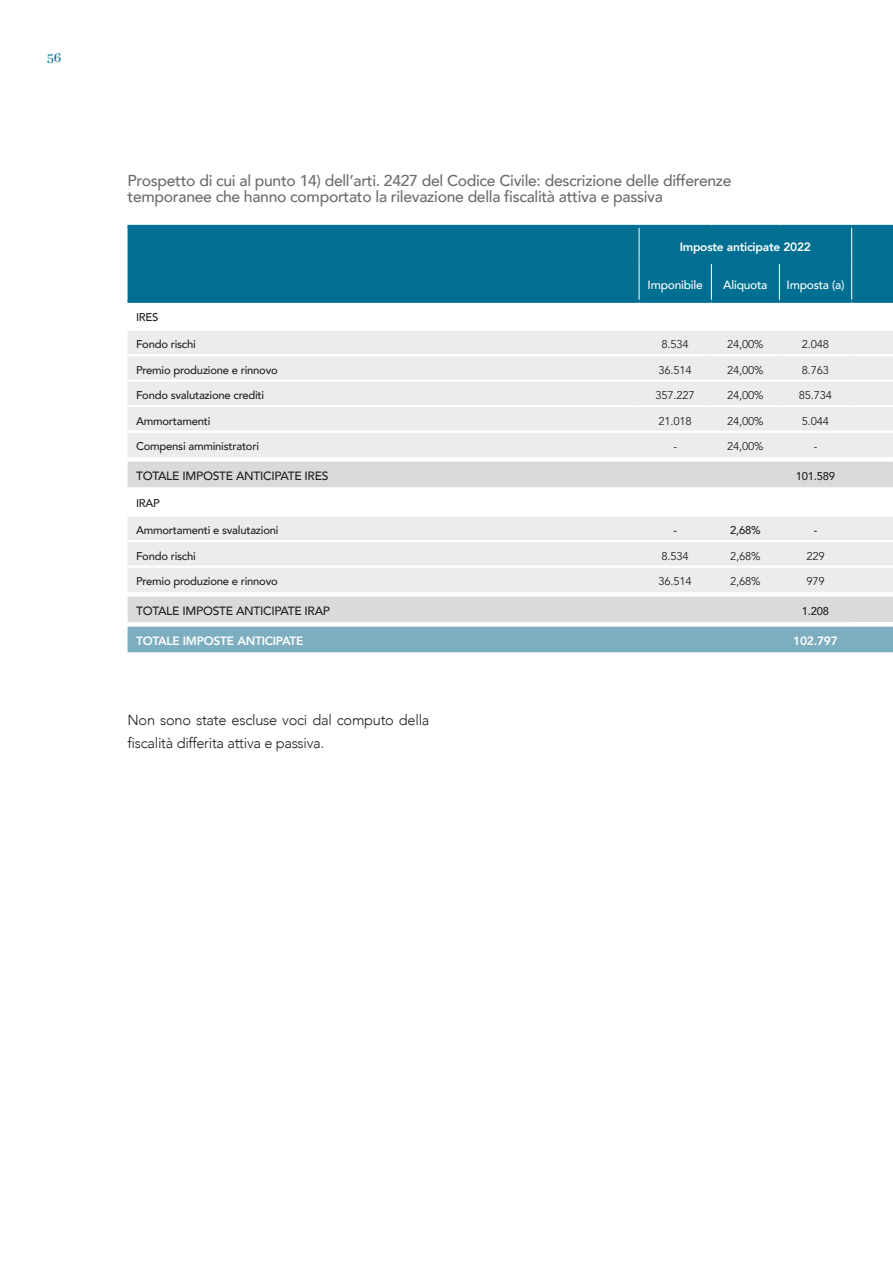
<style>
.page{position:relative;width:893px;height:1263px;background:#fff}
.page>*{position:absolute;margin:0;border:0;box-sizing:border-box;transform-origin:0 0}
.t1{font:500 15.75px/16.5px "Avenir";letter-spacing:-.02em;color:#6c6d70}
.t2{font:500 15px "Abhaya Libre";color:#006f90}
.t3{font:300 14.7px/22.5px "Avenir";letter-spacing:-.02em;color:#231f20}
.t4{font:500 12px "Avenir";letter-spacing:-.02em;color:#231f20}
.t5{font:800 12px "Avenir";letter-spacing:-.02em;color:#fff}
.t6{font:500 12px "Avenir";letter-spacing:-.02em;color:#fff}
.t7{font:500 11.25px "Avenir";letter-spacing:-.02em;color:#231f20}
.t8{font:11.25px "Avenir";letter-spacing:-.02em;color:#231f20}
</style>
<div class="page">
<div style="left:128px;top:228px;width:765px;height:72px;background:#006f91"></div>
<div style="left:128px;top:331px;width:765px;height:131px;background:#ececee"></div>
<svg style="left:128px;top:462px;width:765px;height:160px;fill:#ececee"></svg>
<hr style="left:128px;top:225px;width:511px;height:3px;background:#006f91">
<hr style="left:639px;top:225px;width:72px;height:3px;background:#006f91">
<hr style="left:711px;top:225px;width:68px;height:3px;background:#006f91">
<hr style="left:779px;top:225px;width:73px;height:3px;background:#006f91">
<hr style="left:639px;top:228px;width:1px;height:36px;background:#fff">
<hr style="left:852px;top:225px;width:41px;height:3px;background:#006f91">
<hr style="left:851px;top:228px;width:1px;height:36px;background:#fff">
<hr style="left:639px;top:264px;width:1px;height:36px;background:#fff">
<hr style="left:711px;top:264px;width:1px;height:36px;background:#fff">
<hr style="left:779px;top:264px;width:1px;height:36px;background:#fff">
<hr style="left:851px;top:264px;width:1px;height:36px;background:#fff">
<hr style="left:128px;top:300px;width:511px;height:3px;background:#006f91">
<hr style="left:639px;top:300px;width:72px;height:3px;background:#006f91">
<hr style="left:711px;top:300px;width:68px;height:3px;background:#006f91">
<hr style="left:779px;top:300px;width:73px;height:3px;background:#006f91">
<hr style="left:852px;top:300px;width:41px;height:3px;background:#006f91">
<hr style="left:128px;top:354px;width:511px;height:2px;background:#fff">
<hr style="left:128px;top:379px;width:511px;height:3px;background:#fff">
<hr style="left:128px;top:405px;width:511px;height:2px;background:#fff">
<hr style="left:128px;top:431px;width:511px;height:2px;background:#fff">
<hr style="left:639px;top:354px;width:72px;height:2px;background:#fff">
<hr style="left:639px;top:379px;width:72px;height:3px;background:#fff">
<hr style="left:639px;top:405px;width:72px;height:2px;background:#fff">
<hr style="left:639px;top:431px;width:72px;height:2px;background:#fff">
<hr style="left:711px;top:354px;width:68px;height:2px;background:#fff">
<hr style="left:711px;top:379px;width:68px;height:3px;background:#fff">
<hr style="left:711px;top:405px;width:68px;height:2px;background:#fff">
<hr style="left:711px;top:431px;width:68px;height:2px;background:#fff">
<hr style="left:779px;top:354px;width:73px;height:2px;background:#fff">
<hr style="left:779px;top:379px;width:73px;height:3px;background:#fff">
<hr style="left:779px;top:405px;width:73px;height:2px;background:#fff">
<hr style="left:779px;top:431px;width:73px;height:2px;background:#fff">
<hr style="left:852px;top:354px;width:41px;height:2px;background:#fff">
<hr style="left:852px;top:379px;width:41px;height:3px;background:#fff">
<hr style="left:852px;top:405px;width:41px;height:2px;background:#fff">
<hr style="left:852px;top:431px;width:41px;height:2px;background:#fff">
<hr style="left:128px;top:514px;width:511px;height:3px;background:#fff">
<hr style="left:128px;top:540px;width:511px;height:2px;background:#fff">
<hr style="left:639px;top:514px;width:72px;height:3px;background:#fff">
<hr style="left:639px;top:540px;width:72px;height:2px;background:#fff">
<hr style="left:711px;top:514px;width:68px;height:3px;background:#fff">
<hr style="left:711px;top:540px;width:68px;height:2px;background:#fff">
<hr style="left:779px;top:514px;width:73px;height:3px;background:#fff">
<hr style="left:779px;top:540px;width:73px;height:2px;background:#fff">
<hr style="left:852px;top:514px;width:41px;height:3px;background:#fff">
<hr style="left:852px;top:540px;width:41px;height:2px;background:#fff">
<hr style="left:128px;top:565px;width:511px;height:3px;background:#fff">
<hr style="left:639px;top:565px;width:72px;height:3px;background:#fff">
<hr style="left:711px;top:565px;width:68px;height:3px;background:#fff">
<hr style="left:779px;top:565px;width:73px;height:3px;background:#fff">
<hr style="left:852px;top:565px;width:41px;height:3px;background:#fff">
<div style="left:128px;top:627px;width:765px;height:26px;background:#7daebf"></div>
<h2 class="t2" style="left:47px;top:49px;width:16px">56</h2>
<h1 class="t1" style="left:128px;top:171px;width:606px">Prospetto di cui al punto 14) dell’arti. 2427 del Codice Civile: descrizione delle differenze temporanee che hanno comportato la rilevazione della fiscalità attiva e passiva</h1>
<p class="t5" style="left:680px;top:236px;width:133px">Imposte anticipate 2022</p>
<p class="t6" style="left:648px;top:274px;width:57px">Imponibile</p>
<p class="t6" style="left:723px;top:274px;width:46px">Aliquota</p>
<p class="t6" style="left:787px;top:274px;width:59px">Imposta (a)</p>
<p class="t7" style="left:136px;top:307px;width:24px">IRES</p>
<p class="t7" style="left:136px;top:334px;width:61px">Fondo rischi</p>
<p class="t8" style="left:662px;top:337px;width:29px">8.534</p>
<p class="t8" style="left:727px;top:337px;width:38px">24,00%</p>
<p class="t8" style="left:802px;top:337px;width:29px">2.048</p>
<p class="t7" style="left:136px;top:360px;width:143px">Premio produzione e rinnovo</p>
<p class="t8" style="left:659px;top:363px;width:35px">36.514</p>
<p class="t8" style="left:727px;top:363px;width:38px">24,00%</p>
<p class="t8" style="left:802px;top:363px;width:29px">8.763</p>
<p class="t7" style="left:136px;top:385px;width:130px">Fondo svalutazione crediti</p>
<p class="t8" style="left:656px;top:388px;width:41px">357.227</p>
<p class="t8" style="left:727px;top:388px;width:38px">24,00%</p>
<p class="t8" style="left:799px;top:388px;width:35px">85.734</p>
<p class="t7" style="left:136px;top:411px;width:76px">Ammortamenti</p>
<p class="t8" style="left:659px;top:414px;width:35px">21.018</p>
<p class="t8" style="left:727px;top:414px;width:38px">24,00%</p>
<p class="t8" style="left:802px;top:414px;width:29px">5.044</p>
<p class="t7" style="left:136px;top:436px;width:124px">Compensi amministratori</p>
<p class="t8" style="left:673px;top:439px;width:5px">-</p>
<p class="t8" style="left:727px;top:439px;width:38px">24,00%</p>
<p class="t8" style="left:814px;top:439px;width:5px">-</p>
<p class="t4" style="left:136px;top:466px;width:194px">TOTALE IMPOSTE ANTICIPATE IRES</p>
<p class="t7" style="left:796px;top:466px;width:41px">101.589</p>
<p class="t7" style="left:136px;top:493px;width:25px">IRAP</p>
<p class="t7" style="left:136px;top:520px;width:144px">Ammortamenti e svalutazioni</p>
<p class="t7" style="left:673px;top:520px;width:5px">-</p>
<p class="t7" style="left:730px;top:520px;width:32px">2,68%</p>
<p class="t7" style="left:814px;top:520px;width:5px">-</p>
<p class="t7" style="left:136px;top:546px;width:61px">Fondo rischi</p>
<p class="t8" style="left:662px;top:549px;width:29px">8.534</p>
<p class="t8" style="left:730px;top:549px;width:32px">2,68%</p>
<p class="t8" style="left:806px;top:549px;width:20px">229</p>
<p class="t7" style="left:136px;top:571px;width:143px">Premio produzione e rinnovo</p>
<p class="t8" style="left:659px;top:574px;width:35px">36.514</p>
<p class="t8" style="left:730px;top:574px;width:32px">2,68%</p>
<p class="t8" style="left:806px;top:574px;width:20px">979</p>
<p class="t4" style="left:136px;top:601px;width:195px">TOTALE IMPOSTE ANTICIPATE IRAP</p>
<p class="t7" style="left:802px;top:601px;width:29px">1.208</p>
<p class="t5" style="left:136px;top:630px;width:169px">TOTALE IMPOSTE ANTICIPATE</p>
<p class="t5" style="left:793px;top:630px;width:46px">102.797</p>
<h3 class="t3" style="left:128px;top:709px;width:303px">Non sono state escluse voci dal computo della fiscalità differita attiva e passiva.</h3>
</div>
